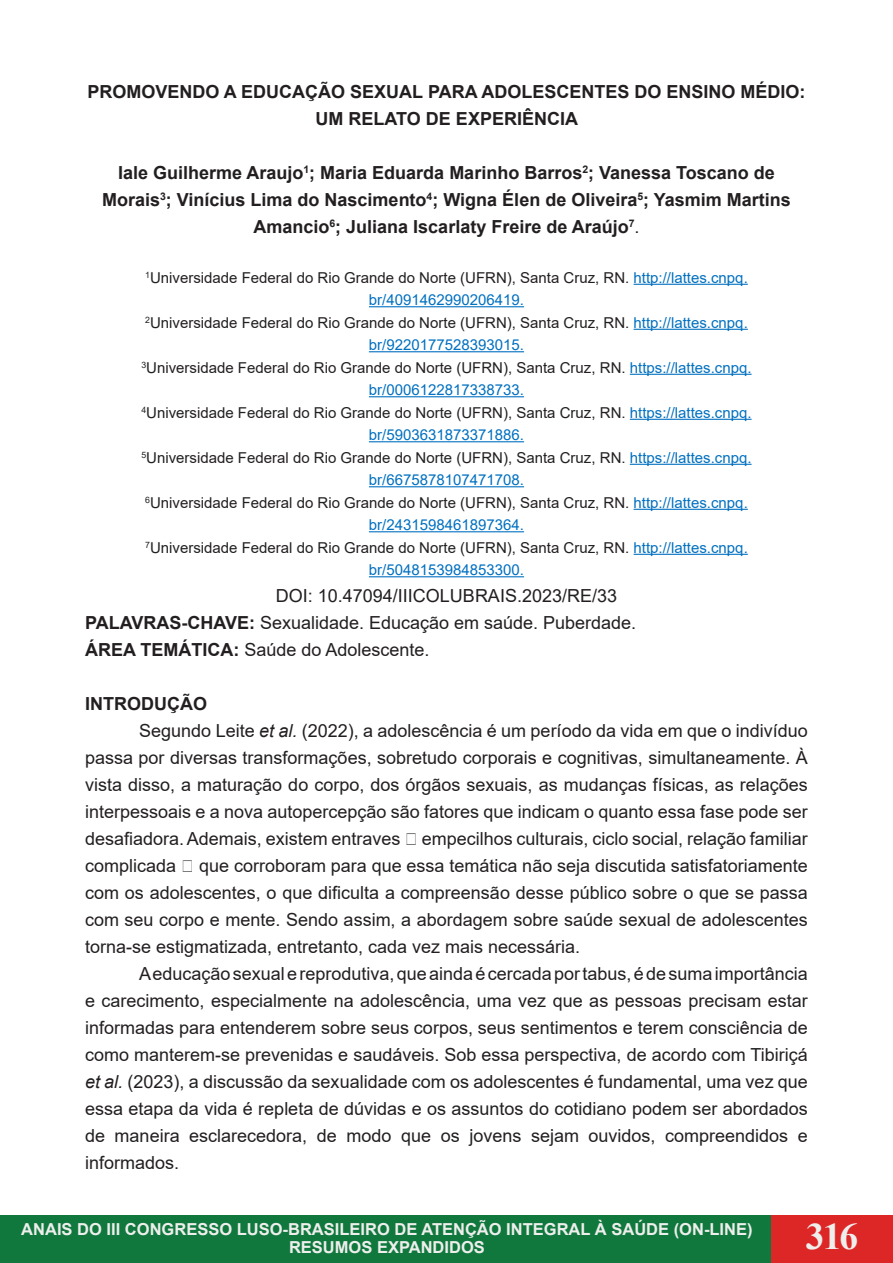
<style>
.page{position:relative;width:893px;height:1263px;background:#fff}
.page>*{position:absolute;margin:0;border:0;box-sizing:border-box;transform-origin:0 0}
.t1{font:700 37.5px "Times New Roman";color:#eeefed}
.t2{font:18px/27px "Arial";color:#231f20;text-align:justify}
.t3{font:700 18px/27px "Arial";color:#231f20;text-align:center}
.t4{font:700 16.5px/18px "Arial";color:#eeefed;text-align:center}
.t5{font:15px/22.5px "Arial";color:#231f20;text-align:center}
.s1{font-weight:400}
.s2{color:#0070c0}
.s3{font-weight:700}
.s4{font-style:italic}
</style>
<div class="page">
<div style="left:0;top:1215px;width:893px;height:48px;background:#10783d"></div>
<div style="left:771px;top:1215px;width:122px;height:48px;background:#dd2727"></div>
<hr style="left:892px;top:1215px;width:1px;height:48px;background:#10783d">
<hr style="left:634px;top:284px;width:114px;height:1px;background:#0070c0">
<hr style="left:369px;top:306px;width:155px;height:1px;background:#0070c0">
<hr style="left:634px;top:329px;width:114px;height:1px;background:#0070c0">
<hr style="left:369px;top:351px;width:155px;height:1px;background:#0070c0">
<hr style="left:630px;top:374px;width:122px;height:1px;background:#0070c0">
<hr style="left:369px;top:396px;width:155px;height:1px;background:#0070c0">
<hr style="left:630px;top:419px;width:122px;height:1px;background:#0070c0">
<hr style="left:369px;top:441px;width:155px;height:1px;background:#0070c0">
<hr style="left:630px;top:464px;width:122px;height:1px;background:#0070c0">
<hr style="left:369px;top:486px;width:155px;height:1px;background:#0070c0">
<hr style="left:634px;top:509px;width:114px;height:1px;background:#0070c0">
<hr style="left:369px;top:531px;width:155px;height:1px;background:#0070c0">
<hr style="left:634px;top:554px;width:114px;height:1px;background:#0070c0">
<hr style="left:369px;top:576px;width:155px;height:1px;background:#0070c0">
<p class="t3" style="left:88px;top:79px;width:719px">PROMOVENDO A EDUCAÇÃO SEXUAL PARA ADOLESCENTES DO ENSINO MÉDIO:<br>UM RELATO DE EXPERIÊNCIA</p>
<p class="t3" style="left:102px;top:160px;width:690px">Iale Guilherme Araujo<sup>1</sup>; Maria Eduarda Marinho Barros<sup>2</sup>; Vanessa Toscano de<br>Morais<sup>3</sup>; Vinícius Lima do Nascimento<sup>4</sup>; Wigna Élen de Oliveira<sup>5</sup>; Yasmim Martins<br>Amancio<sup>6</sup>; Juliana Iscarlaty Freire de Araújo<sup>7</sup><span class="s1">.</span></p>
<p class="t5" style="left:145px;top:266px;width:604px"><sup>1</sup>Universidade Federal do Rio Grande do Norte (UFRN), Santa Cruz, RN. <span class="s2">http://lattes.cnpq. br/4091462990206419.</span></p>
<p class="t5" style="left:145px;top:311px;width:604px"><sup>2</sup>Universidade Federal do Rio Grande do Norte (UFRN), Santa Cruz, RN. <span class="s2">http://lattes.cnpq. br/9220177528393015.</span></p>
<p class="t5" style="left:141px;top:356px;width:612px"><sup>3</sup>Universidade Federal do Rio Grande do Norte (UFRN), Santa Cruz, RN. <span class="s2">https://lattes.cnpq. br/0006122817338733.</span></p>
<p class="t5" style="left:141px;top:401px;width:612px"><sup>4</sup>Universidade Federal do Rio Grande do Norte (UFRN), Santa Cruz, RN. <span class="s2">https://lattes.cnpq. br/5903631873371886.</span></p>
<p class="t5" style="left:141px;top:446px;width:612px"><sup>5</sup>Universidade Federal do Rio Grande do Norte (UFRN), Santa Cruz, RN. <span class="s2">https://lattes.cnpq. br/6675878107471708.</span></p>
<p class="t5" style="left:145px;top:491px;width:604px"><sup>6</sup>Universidade Federal do Rio Grande do Norte (UFRN), Santa Cruz, RN. <span class="s2">http://lattes.cnpq. br/2431598461897364.</span></p>
<p class="t5" style="left:145px;top:536px;width:604px"><sup>7</sup>Universidade Federal do Rio Grande do Norte (UFRN), Santa Cruz, RN. <span class="s2">http://lattes.cnpq. br/5048153984853300.</span></p>
<p class="t2" style="left:276px;top:582px;width:343px">DOI: 10.47094/IIICOLUBRAIS.2023/RE/33</p>
<p class="t2" style="left:85px;top:609px;width:553px"><span class="s3">PALAVRAS-CHAVE:</span> Sexualidade. Educação em saúde. Puberdade.</p>
<p class="t2" style="left:85px;top:636px;width:346px"><span class="s3">ÁREA TEMÁTICA:</span> Saúde do Adolescente.</p>
<p class="t3" style="left:85px;top:691px;width:123px">INTRODUÇÃO</p>
<p class="t2" style="left:85px;top:717px;width:724px;text-indent:54px">Segundo Leite <span class="s4">et al.</span> (2022), a adolescência é um período da vida em que o indivíduo passa por diversas transformações, sobretudo corporais e cognitivas, simultaneamente. À vista disso, a maturação do corpo, dos órgãos sexuais, as mudanças físicas, as relações interpessoais e a nova autopercepção são fatores que indicam o quanto essa fase pode ser desafiadora. Ademais, existem entraves empecilhos culturais, ciclo social, relação familiar complicada</p>
<p class="t2" style="left:85px;top:852px;width:724px;text-indent:114px">que corroboram para que essa temática não seja discutida satisfatoriamente com os adolescentes, o que dificulta a compreensão desse público sobre o que se passa com seu corpo e mente. Sendo assim, a abordagem sobre saúde sexual de adolescentes torna-se estigmatizada, entretanto, cada vez mais necessária.</p>
<p class="t2" style="left:85px;top:960px;width:724px;text-indent:54px">A educação sexual e reprodutiva, que ainda é cercada por tabus, é de suma importância e carecimento, especialmente na adolescência, uma vez que as pessoas precisam estar informadas para entenderem sobre seus corpos, seus sentimentos e terem consciência de como manterem-se prevenidas e saudáveis. Sob essa perspectiva, de acordo com Tibiriçá <span class="s4">et al.</span> (2023), a discussão da sexualidade com os adolescentes é fundamental, uma vez que essa etapa da vida é repleta de dúvidas e os assuntos do cotidiano podem ser abordados de maneira esclarecedora, de modo que os jovens sejam ouvidos, compreendidos e informados.</p>
<p class="t4" style="left:21px;top:1221px;width:733px">ANAIS DO III CONGRESSO LUSO-BRASILEIRO DE ATENÇÃO INTEGRAL À SAÚDE (ON-LINE)<br>RESUMOS EXPANDIDOS</p>
<h1 class="t1" style="left:806px;top:1209px;width:54px">316</h1>
</div>
